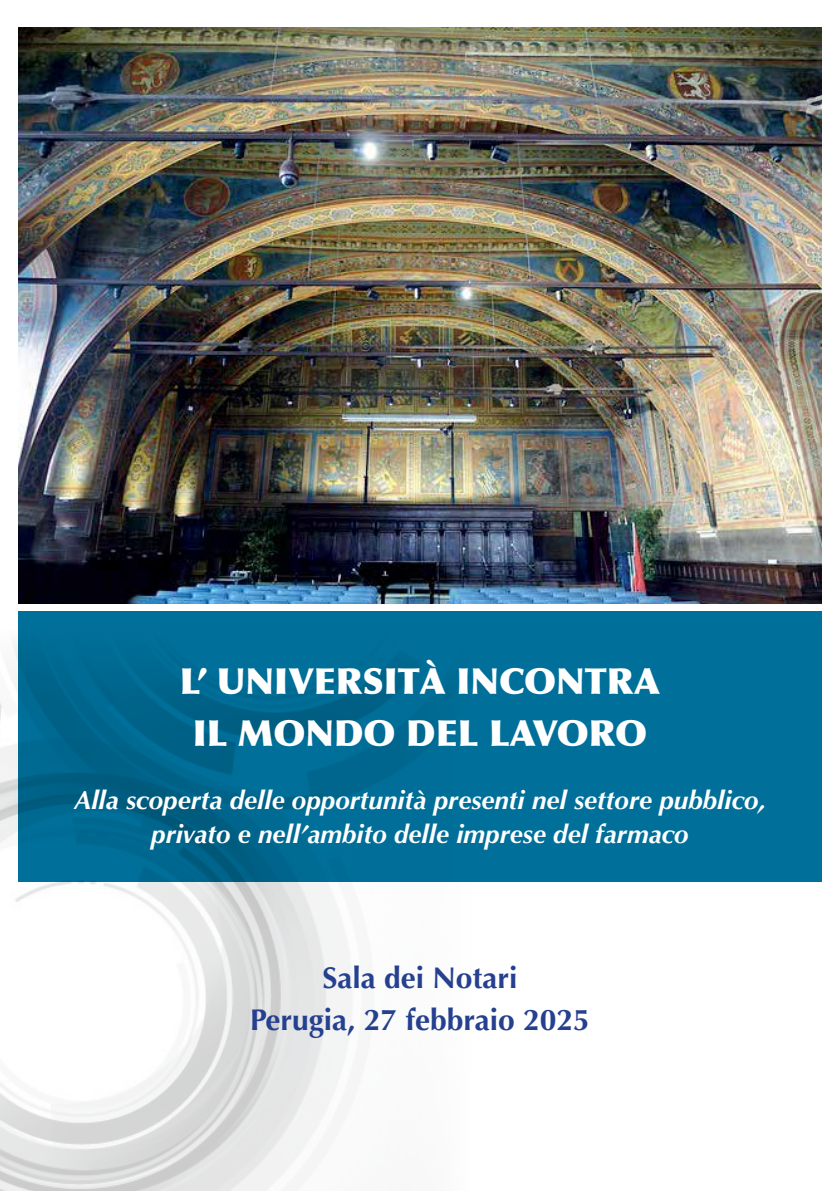
<style>
.page{position:relative;width:840px;height:1191px;background:#fff}
.page>*{position:absolute;margin:0;border:0;box-sizing:border-box;transform-origin:0 0}
.t1{font:900 36px/52px "Optima";color:#fff;text-align:center}
.t2{font:700 30px/42px "Optima";color:#25408f;text-align:center}
.t3{font:italic 700 26px/34px "Optima";color:#fff;text-align:center}
</style>
<div class="page">
<img style="left:18px;top:27px;width:803px;height:577px">
<div style="left:18px;top:612px;width:803px;height:270px;background:#00709a"></div>
<img style="left:0;top:642px;width:449px;height:549px">
<h1 class="t1" style="left:180px;top:655px;width:481px">L’ UNIVERSITÀ INCONTRA<br>IL MONDO DEL LAVORO</h1>
<p class="t3" style="left:74px;top:783px;width:693px">Alla scoperta delle opportunità presenti nel settore pubblico, privato e nell’ambito delle imprese del farmaco</p>
<p class="t2" style="left:250px;top:957px;width:341px">Sala dei Notari<br>Perugia, 27 febbraio 2025</p>
</div>
